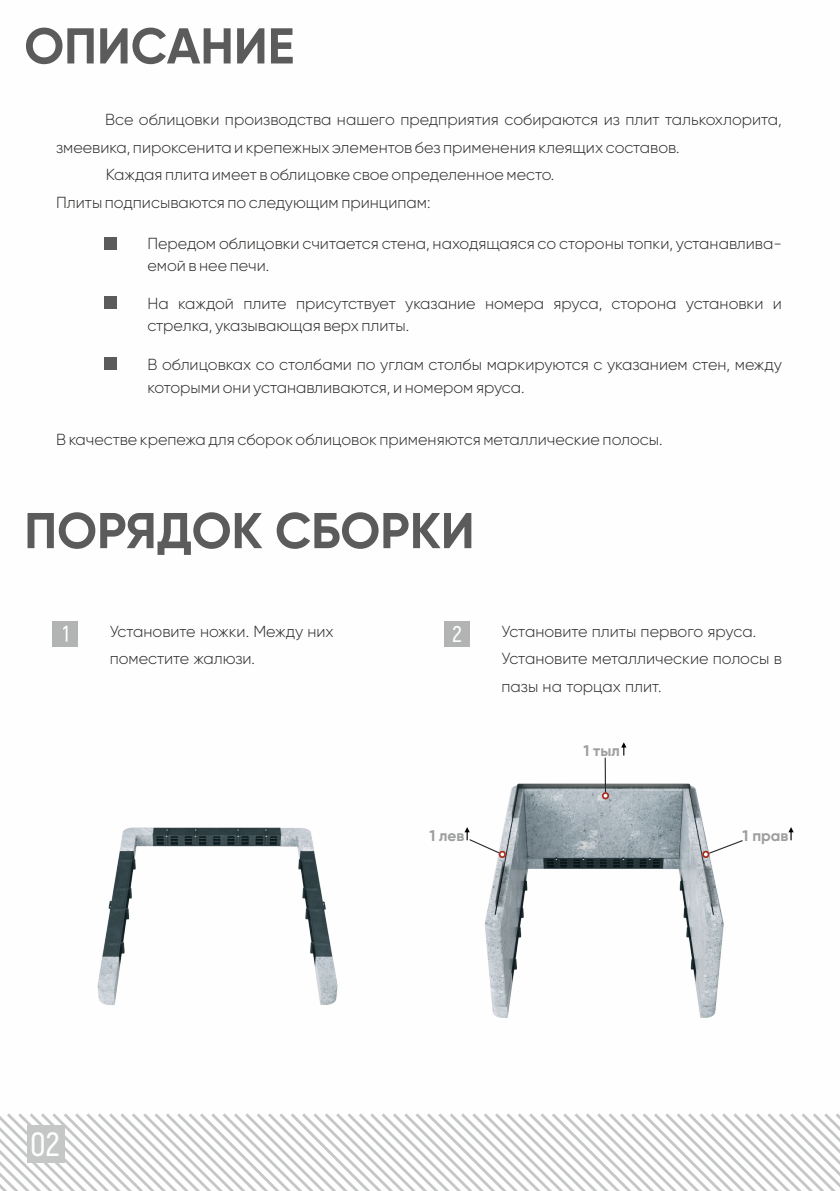
<style>
.page{position:relative;width:840px;height:1191px;background:#fff}
.page>*{position:absolute;margin:0;border:0;box-sizing:border-box;transform-origin:0 0}
.t1{font:700 50.2px "Gilroy";color:#5b5b5b}
.t2{font:600 33.6px "Akrobat";color:#fefefe}
.t3{font:600 22.8px "Akrobat";color:#fefefe}
.t4{font:300 16px/27.6px "Gilroy";color:#2b2a29}
.t5{font:700 15.4px "Gilroy";color:#9d9e9e}
</style>
<div class="page">
<svg style="left:0;top:1113px;width:839px;height:78px"></svg>
<div style="left:27px;top:1125px;width:38px;height:37px;background:#c5c6c6"></div>
<div style="left:52px;top:621px;width:26px;height:25px;background:#b2b3b3"></div>
<svg style="left:63px;top:625px;width:4px;height:16px"></svg>
<div style="left:104px;top:237px;width:12px;height:12px;background:#5b5b5b"></div>
<div style="left:104px;top:297px;width:12px;height:12px;background:#5b5b5b"></div>
<div style="left:104px;top:357px;width:12px;height:13px;background:#5b5b5b"></div>
<div style="left:444px;top:621px;width:25px;height:25px;background:#b2b3b3"></div>
<img style="left:98px;top:827px;width:239px;height:178px">
<img style="left:484px;top:784px;width:239px;height:233px">
<svg style="left:788px;top:827px;width:5px;height:13px"></svg>
<svg style="left:621px;top:742px;width:5px;height:13px"></svg>
<svg style="left:498px;top:850px;width:7px;height:8px"></svg>
<svg style="left:701px;top:850px;width:8px;height:8px"></svg>
<svg style="left:601px;top:792px;width:7px;height:7px"></svg>
<svg style="left:603px;top:794px;width:4px;height:3px"></svg>
<svg style="left:464px;top:827px;width:40px;height:29px"></svg>
<svg style="left:703px;top:839px;width:40px;height:17px"></svg>
<hr style="left:604px;top:757px;width:1px;height:35px;background:#2b2a29">
<h1 class="t1" style="left:24px;top:23px;width:271px">ОПИСАНИЕ</h1>
<p class="t4" style="left:105px;top:107px;width:678px">Все облицовки производства нашего предприятия собираются из плит талькохлорита,</p>
<p class="t4" style="left:56px;top:134px;width:624px">змеевика, пироксенита и крепежных элементов без применения клеящих составов.</p>
<p class="t4" style="left:106px;top:162px;width:450px">Каждая плита имеет в облицовке свое определенное место.</p>
<p class="t4" style="left:56px;top:189px;width:375px">Плиты подписываются по следующим принципам:</p>
<p class="t4" style="left:147px;top:232px;width:635px;line-height:22.8px">Передом облицовки считается стена, находящаяся со стороны топки, устанавлива&shy;емой в нее печи.</p>
<p class="t4" style="left:147px;top:292px;width:635px;line-height:22.8px">На каждой плите присутствует указание номера яруса, сторона установки и стрелка, указывающая верх плиты.</p>
<p class="t4" style="left:147px;top:353px;width:635px;line-height:22.8px">В облицовках со столбами по углам столбы маркируются с указанием стен, между которыми они устанавливаются, и номером яруса.</p>
<p class="t4" style="left:56px;top:426px;width:607px">В качестве крепежа для сборок облицовок применяются металлические полосы.</p>
<h1 class="t1" style="left:24px;top:508px;width:451px">ПОРЯДОК СБОРКИ</h1>
<p class="t4" style="left:110px;top:618px;width:225px">Установите ножки. Между них поместите жалюзи.</p>
<h3 class="t3" style="left:452px;top:621px;width:11px">2</h3>
<p class="t4" style="left:501px;top:618px;width:281px">Установите плиты первого яруса.<br>Установите металлические полосы в пазы на торцах плит.</p>
<p class="t5" style="left:583px;top:743px;width:38px">1 тыл</p>
<h2 class="t2" style="left:30px;top:1125px;width:31px"><sup>1</sup> 02</h2>
<p class="t5" style="left:429px;top:828px;width:36px">1 лев</p>
<p class="t5" style="left:742px;top:828px;width:47px">1 прав</p>
</div>
